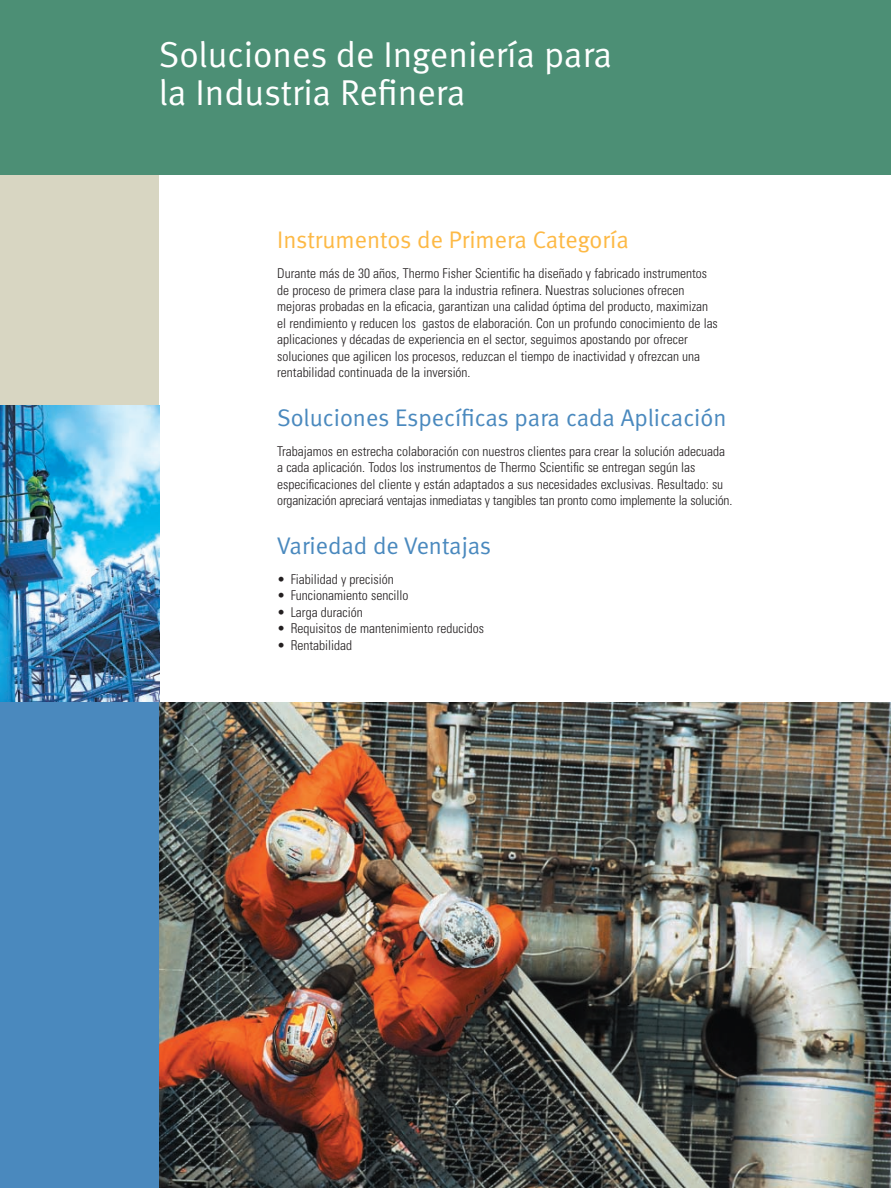
<style>
.page{position:relative;width:891px;height:1188px;background:#fff}
.page>*{position:absolute;margin:0;border:0;box-sizing:border-box;transform-origin:0 0}
.t1{font:36px/37.5px "Meta Normal LF";color:#fff}
.t2{font:24px "Meta Normal LF";color:#4a89be}
.t3{font:24px "Meta Normal LF";color:#fdb945}
.t4{font:300 condensed 13.5px/16.5px "Univers";color:#231f20}
</style>
<div class="page">
<div style="left:0;top:0;width:159px;height:405px;background:#d8d6c2"></div>
<div style="left:0;top:0;width:891px;height:176px;background:#4c8f75"></div>
<img style="left:0;top:405px;width:159px;height:297px">
<img style="left:159px;top:702px;width:732px;height:486px">
<div style="left:0;top:702px;width:159px;height:486px;background:#4a89be"></div>
<h1 class="t1" style="left:159px;top:39px;width:455px">Soluciones de Ingeniería para la Industria Refinera</h1>
<h2 class="t3" style="left:277px;top:232px;width:353px">Instrumentos de Primera Categoría</h2>
<p class="t4" style="left:277px;top:266px;width:442px">Durante más de 30 años, Thermo Fisher Scientific ha diseñado y fabricado instrumentos de proceso de primera clase para la industria refinera. Nuestras soluciones ofrecen mejoras probadas en la eficacia, garantizan una calidad óptima del producto, maximizan el rendimiento y reducen los gastos de elaboración. Con un profundo conocimiento de las aplicaciones y décadas de experiencia en el sector, seguimos apostando por ofrecer soluciones que agilicen los procesos, reduzcan el tiempo de inactividad y ofrezcan una rentabilidad continuada de la inversión.</p>
<h2 class="t2" style="left:277px;top:409px;width:451px">Soluciones Específicas para cada Aplicación</h2>
<p class="t4" style="left:277px;top:444px;width:457px">Trabajamos en estrecha colaboración con nuestros clientes para crear la solución adecuada a cada aplicación. Todos los instrumentos de Thermo Scientific se entregan según las especificaciones del cliente y están adaptados a sus necesidades exclusivas. Resultado: su organización apreciará ventajas inmediatas y tangibles tan pronto como implemente la solución.</p>
<h2 class="t2" style="left:277px;top:537px;width:216px">Variedad de Ventajas</h2>
<p class="t4" style="left:277px;top:572px;width:118px">• Fiabilidad y precisión</p>
<p class="t4" style="left:277px;top:588px;width:133px">• Funcionamiento sencillo</p>
<p class="t4" style="left:277px;top:605px;width:87px">• Larga duración</p>
<p class="t4" style="left:277px;top:621px;width:208px">• Requisitos de mantenimiento reducidos</p>
<p class="t4" style="left:277px;top:638px;width:76px">• Rentabilidad</p>
</div>
